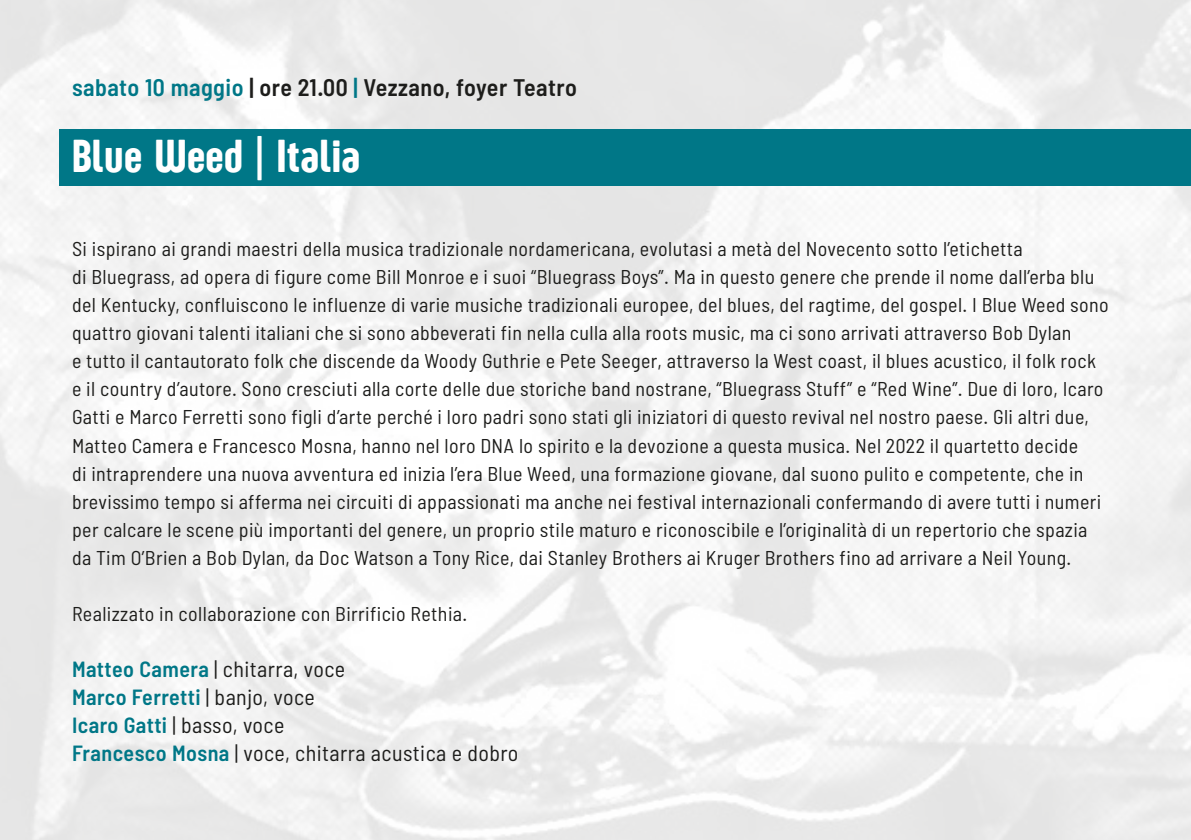
<style>
.page{position:relative;width:1191px;height:840px;background:#fff}
.page>*{position:absolute;margin:0;border:0;box-sizing:border-box;transform-origin:0 0}
.t1{font:48px "Sugo Pro Display Trial";letter-spacing:.02em;color:#fff}
.t2{font:600 semi-condensed 24px "Barlow";letter-spacing:.02em;color:#1d1d1b}
.t3{font:semi-condensed 22px/28px "Barlow";letter-spacing:.02em;color:#1d1d1b}
.t4{font:semi-condensed 20px/28px "Barlow";letter-spacing:.02em;color:#1d1d1b}
.s1{color:#007787}
.s2{font-weight:300}
.s3{font-weight:600;color:#007787}
</style>
<div class="page">
<div style="left:59px;top:129px;width:1132px;height:57px;background:#007787"></div>
<img style="left:0;top:0;width:1px;height:839px">
<p class="t2" style="left:72px;top:72px;width:506px"><span class="s1">sabato 10 maggio</span> | ore 21.00 <span class="s1">|</span> Vezzano, foyer Teatro</p>
<h1 class="t1" style="left:72px;top:129px;width:289px">Blue Weed <span class="s2">|</span> Italia</h1>
<p class="t4" style="left:72px;top:234px;width:1038px">Si ispirano ai grandi maestri della musica tradizionale nordamericana, evolutasi a metà del Novecento sotto l’etichetta<br>di Bluegrass, ad opera di figure come Bill Monroe e i suoi “Bluegrass Boys”. Ma in questo genere che prende il nome dall’erba blu del Kentucky, confluiscono le influenze di varie musiche tradizionali europee, del blues, del ragtime, del gospel. I Blue Weed sono quattro giovani talenti italiani che si sono abbeverati fin nella culla alla roots music, ma ci sono arrivati attraverso Bob Dylan<br>e tutto il cantautorato folk che discende da Woody Guthrie e Pete Seeger, attraverso la West coast, il blues acustico, il folk rock e il country d’autore. Sono cresciuti alla corte delle due storiche band nostrane, “Bluegrass Stuff” e “Red Wine”. Due di loro, Icaro Gatti e Marco Ferretti sono figli d’arte perché i loro padri sono stati gli iniziatori di questo revival nel nostro paese. Gli altri due, Matteo Camera e Francesco Mosna, hanno nel loro DNA lo spirito e la devozione a questa musica. Nel 2022 il quartetto decide<br>di intraprendere una nuova avventura ed inizia l’era Blue Weed, una formazione giovane, dal suono pulito e competente, che in brevissimo tempo si afferma nei circuiti di appassionati ma anche nei festival internazionali confermando di avere tutti i numeri per calcare le scene più importanti del genere, un proprio stile maturo e riconoscibile e l’originalità di un repertorio che spazia da Tim O’Brien a Bob Dylan, da Doc Watson a Tony Rice, dai Stanley Brothers ai Kruger Brothers fino ad arrivare a Neil Young.</p>
<p class="t4" style="left:72px;top:598px;width:397px">Realizzato in collaborazione con Birrificio Rethia.</p>
<p class="t3" style="left:72px;top:653px;width:448px"><span class="s3">Matteo Camera</span> | chitarra, voce<br><span class="s3">Marco Ferretti</span> | banjo, voce<br><span class="s3">Icaro Gatti</span> | basso, voce<br><span class="s3">Francesco Mosna</span> | voce, chitarra acustica e dobro</p>
</div>
